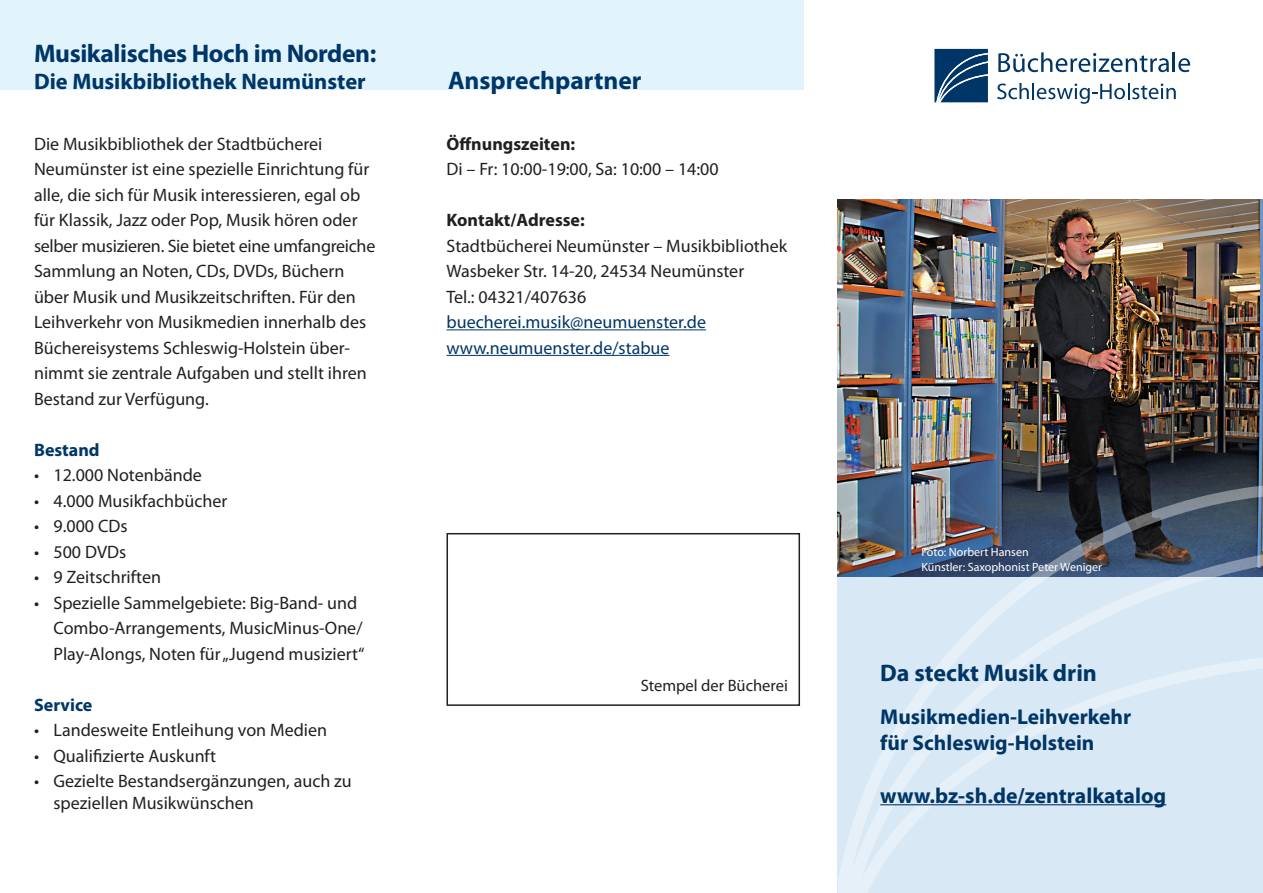
<style>
.page{position:relative;width:1263px;height:893px;background:#fff}
.page>*{position:absolute;margin:0;border:0;box-sizing:border-box;transform-origin:0 0}
.t1{font:700 25.5px "Myriad Pro";letter-spacing:-.015em;color:#003667}
.t2{font:700 24px "Myriad Pro";color:#003667}
.t3{font:700 22.5px "Myriad Pro";color:#003667}
.t4{font:700 21.75px "Myriad Pro";color:#003667}
.t5{font:700 21.45px/25.8px "Myriad Pro";color:#003667}
.t6{font:18px/25.5px "Myriad Pro";color:#231f20}
.t7{font:18px/25.5px "Myriad Pro";color:#003667}
.t8{font:700 18px "Myriad Pro";color:#231f20}
.t9{font:700 18px "Myriad Pro";color:#003667}
.t10{font:16.5px "Myriad Pro";color:#231f20}
.t11{font:12px/14.4px "Myriad Pro";color:#fff}
</style>
<div class="page">
<div style="left:0;top:0;width:804px;height:89px;background:#e1f4fc"></div>
<svg style="left:934px;top:49px;width:54px;height:53px;background:#204f7a"></svg>
<svg style="left:998px;top:52px;width:171px;height:20px"></svg>
<hr style="left:1173px;top:52px;width:2px;height:20px;background:#003667">
<svg style="left:1178px;top:58px;width:12px;height:14px"></svg>
<svg style="left:997px;top:83px;width:179px;height:21px"></svg>
<img style="left:838px;top:200px;width:425px;height:284px">
<svg style="left:838px;top:484px;width:425px;height:409px;background:#b9c8d5"></svg>
<hr style="left:880px;top:804px;width:286px;height:1px;background:#003667">
<hr style="left:446px;top:329px;width:260px;height:1px;background:#003667">
<hr style="left:446px;top:355px;width:223px;height:1px;background:#003667">
<div style="left:446px;top:533px;width:354px;height:173px;border:2px solid #231f20"></div>
<h1 class="t1" style="left:34px;top:37px;width:344px">Musikalisches Hoch im Norden:</h1>
<p class="t3" style="left:34px;top:67px;width:333px">Die Musikbibliothek Neumünster</p>
<p class="t6" style="left:34px;top:130px;width:343px">Die Musikbibliothek der Stadtbücherei Neumünster ist eine spezielle Einrichtung für alle, die sich für Musik interessieren, egal ob für Klassik, Jazz oder Pop, Musik hören oder selber musizieren. Sie bietet eine umfangreiche Sammlung an Noten, CDs, DVDs, Büchern über Musik und Musikzeitschriften. Für den Leihverkehr von Musikmedien innerhalb des Büchereisystems Schleswig-Holstein über&shy;nimmt sie zentrale Aufgaben und stellt ihren Bestand zur Verfügung.</p>
<p class="t9" style="left:34px;top:438px;width:67px">Bestand</p>
<p class="t6" style="left:34px;top:462px;width:169px">• 12.000 Notenbände</p>
<p class="t6" style="left:34px;top:488px;width:195px">• 4.000 Musikfachbücher</p>
<p class="t6" style="left:34px;top:513px;width:95px">• 9.000 CDs</p>
<p class="t6" style="left:34px;top:539px;width:94px">• 500 DVDs</p>
<p class="t6" style="left:34px;top:564px;width:129px">• 9 Zeitschriften</p>
<p class="t6" style="left:54px;top:590px;width:313px;text-indent:-19px">• Spezielle Sammelgebiete: Big-Band- und<br>Combo-Arrangements, MusicMinus-One/<br>Play-Alongs, Noten für „Jugend musiziert“</p>
<p class="t9" style="left:34px;top:693px;width:60px">Service</p>
<p class="t6" style="left:34px;top:717px;width:295px">• Landesweite Entleihung von Medien</p>
<p class="t6" style="left:34px;top:743px;width:184px">• Qualifizierte Auskunft</p>
<p class="t6" style="left:54px;top:770px;width:300px;line-height:21.6px;text-indent:-19px">• Gezielte Bestandsergänzungen, auch zu speziellen Musikwünschen</p>
<h1 class="t1" style="left:448px;top:63px;width:195px">Ansprechpartner</h1>
<p class="t8" style="left:446px;top:132px;width:130px">Öffnungszeiten:</p>
<p class="t6" style="left:446px;top:156px;width:274px">Di – Fr: 10:00-19:00, Sa: 10:00 – 14:00</p>
<p class="t8" style="left:446px;top:208px;width:140px">Kontakt/Adresse:</p>
<p class="t6" style="left:446px;top:233px;width:342px">Stadtbücherei Neumünster – Musikbibliothek<br>Wasbeker Str. 14-20, 24534 Neumünster<br>Tel.: 04321/407636</p>
<p class="t7" style="left:446px;top:309px;width:261px">buecherei.musik@neumuenster.de www.neumuenster.de/stabue</p>
<p class="t10" style="left:641px;top:676px;width:149px">Stempel der Bücherei</p>
<p class="t11" style="left:921px;top:545px;width:182px">Foto: Norbert Hansen<br>Künstler: Saxophonist Peter Weniger</p>
<h2 class="t2" style="left:880px;top:658px;width:218px">Da steckt Musik drin</h2>
<p class="t5" style="left:880px;top:703px;width:252px">Musikmedien-Leihverkehr für Schleswig-Holstein</p>
<p class="t4" style="left:880px;top:781px;width:288px">www.bz-sh.de/zentralkatalog</p>
</div>
